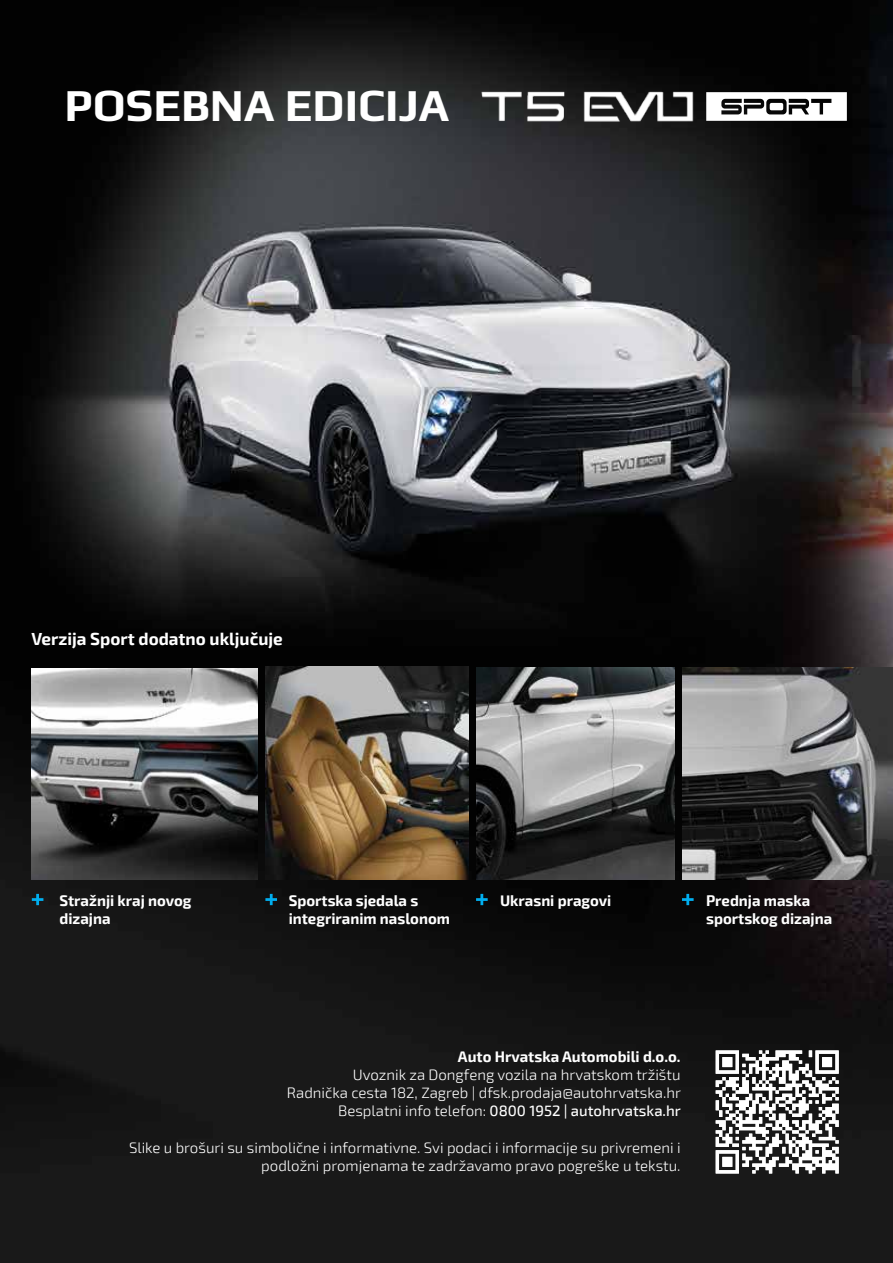
<style>
.page{position:relative;width:893px;height:1263px;background:#fff}
.page>*{position:absolute;margin:0;border:0;box-sizing:border-box;transform-origin:0 0}
.t1{font:700 45.45px "Play";color:#fff}
.t2{font:700 17.1px "Exo 2";color:#fff}
.t3{font:300 15px/18px "Exo 2";color:#fff;text-align:right}
.t4{font:700 15px/18px "Exo 2";color:#fff}
.s1{font-weight:500}
</style>
<div class="page">
<img style="left:0;top:0;width:893px;height:1263px">
<svg style="left:716px;top:1050px;width:123px;height:123px"></svg>
<img style="left:481px;top:91px;width:214px;height:30px">
<svg style="left:706px;top:92px;width:141px;height:29px"></svg>
<img style="left:265px;top:667px;width:203px;height:213px">
<img style="left:476px;top:668px;width:198px;height:212px">
<img style="left:32px;top:668px;width:226px;height:212px">
<img style="left:682px;top:668px;width:211px;height:212px">
<svg style="left:32px;top:894px;width:11px;height:11px"></svg>
<svg style="left:265px;top:894px;width:12px;height:11px"></svg>
<svg style="left:476px;top:894px;width:12px;height:11px"></svg>
<svg style="left:682px;top:894px;width:12px;height:11px"></svg>
<h1 class="t1" style="left:64px;top:73px;width:386px">POSEBNA EDICIJA</h1>
<p class="t2" style="left:31px;top:629px;width:253px">Verzija Sport dodatno uključuje</p>
<p class="t4" style="left:59px;top:892px;width:134px">Stražnji kraj novog dizajna</p>
<p class="t4" style="left:289px;top:892px;width:163px">Sportska sjedala s integriranim naslonom</p>
<p class="t4" style="left:500px;top:892px;width:113px">Ukrasni pragovi</p>
<p class="t4" style="left:706px;top:892px;width:128px">Prednja maska sportskog dizajna</p>
<p class="t4" style="left:458px;top:1048px;width:224px">Auto Hrvatska Automobili d.o.o.</p>
<p class="t3" style="left:287px;top:1066px;width:395px">Uvoznik za Dongfeng vozila na hrvatskom tržištu<br>Radnička cesta 182, Zagreb | dfsk.prodaja@autohrvatska.hr<br>Besplatni info telefon: <span class="s1">0800 1952 | autohrvatska.hr</span></p>
<p class="t3" style="left:129px;top:1139px;width:553px">Slike u brošuri su simbolične i informativne. Svi podaci i informacije su privremeni i podložni promjenama te zadržavamo pravo pogreške u tekstu.</p>
</div>
